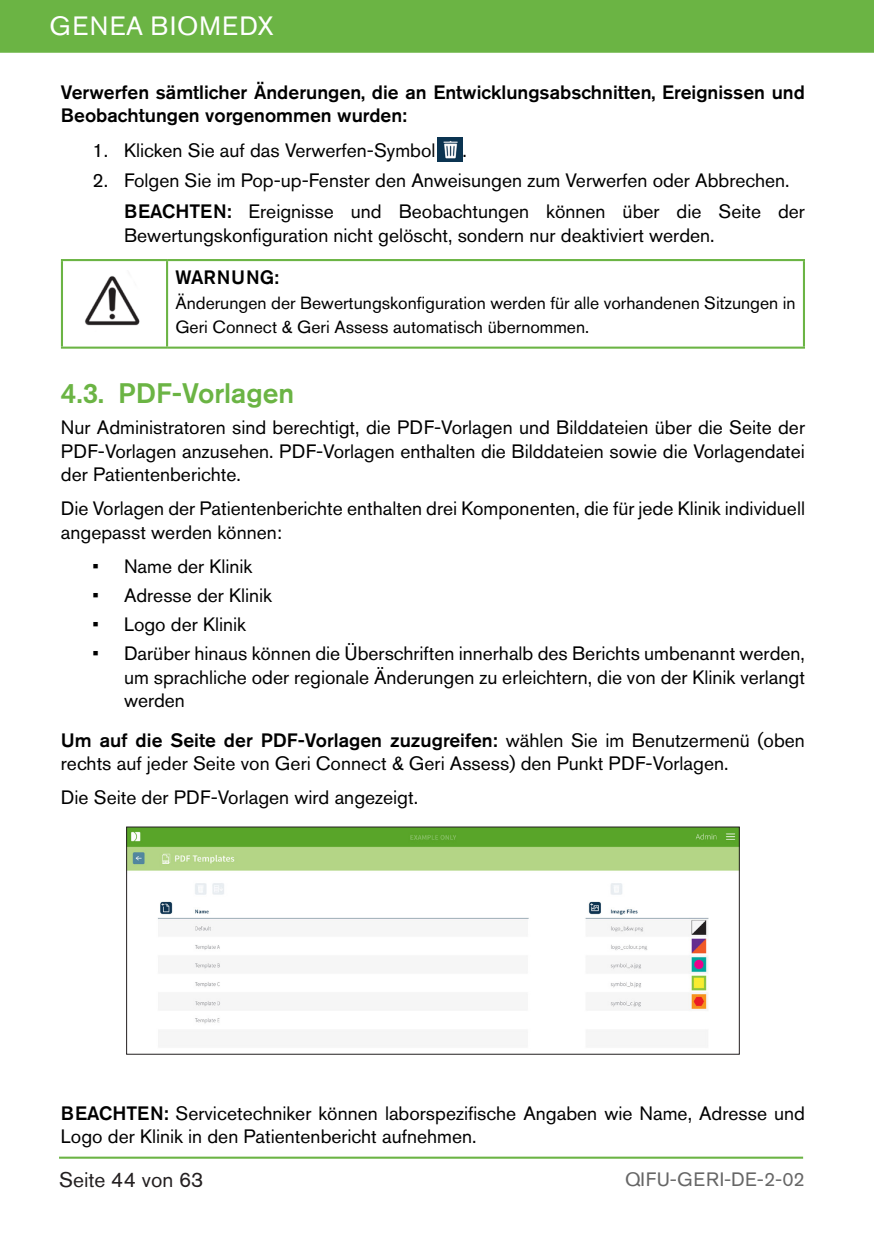
<style>
.page{position:relative;width:874px;height:1241px;background:#fff}
.page>*{position:absolute;margin:0;border:0;box-sizing:border-box;transform-origin:0 0}
.t1{font:500 28px "Akzidenz Grotesk Std";color:#6bb444}
.t2{font:26.25px "Akzidenz Grotesk Std";letter-spacing:.055em;color:#fff}
.t3{font:21px "Akzidenz Grotesk Std";color:#231f20}
.STEP_LIST{font:19.25px/23.6px "Akzidenz Grotesk Std";color:#000}
.NORMAL_LAST_LINE{font:19.25px/23.6px "Akzidenz Grotesk Std";color:#000}
.WARNING_TABLE_BOLD{font:500 19.25px/23.6px "Akzidenz Grotesk Std";color:#000}
.t4{font:19.25px "Akzidenz Grotesk Std";letter-spacing:.03em;color:#666}
.WARNING_TABLE_BOLD-2{font:500 19.25px "Akzidenz Grotesk Std";letter-spacing:.02em;color:#000}
.t5{font:17.5px/23.6px "Akzidenz Grotesk Std";color:#000}
.s1{font-weight:500}
</style>
<div class="page">
<div style="left:0;top:0;width:873px;height:53px;background:#6bb444"></div>
<hr style="left:59px;top:1156px;width:743px;height:2px;background:#6bb444">
<img style="left:437px;top:137px;width:25px;height:25px">
<hr style="left:61px;top:259px;width:106px;height:2px;background:#6bb444">
<hr style="left:61px;top:261px;width:2px;height:85px;background:#6bb444">
<hr style="left:167px;top:259px;width:637px;height:2px;background:#6bb444">
<hr style="left:802px;top:261px;width:2px;height:85px;background:#6bb444">
<hr style="left:61px;top:346px;width:106px;height:2px;background:#6bb444">
<hr style="left:167px;top:346px;width:637px;height:2px;background:#6bb444">
<hr style="left:166px;top:261px;width:2px;height:85px;background:#6bb444">
<img style="left:85px;top:276px;width:55px;height:50px">
<img style="left:128px;top:828px;width:609px;height:218px">
<h2 class="t2" style="left:50px;top:11px;width:225px">GENEA BIOMEDX</h2>
<p class="WARNING_TABLE_BOLD" style="left:61px;top:80px;width:745px">Verwerfen sämtlicher Änderungen, die an Entwicklungsabschnitten, Ereignissen und<br>Beobachtungen vorgenommen wurden:</p>
<p class="STEP_LIST" style="left:92px;top:138px;width:344px">1. Klicken Sie auf das Verwerfen-Symbol</p>
<p class="STEP_LIST" style="left:462px;top:138px;width:6px">.</p>
<p class="STEP_LIST" style="left:92px;top:168px;width:698px">2. Folgen Sie im Pop-up-Fenster den Anweisungen zum Verwerfen oder Abbrechen.</p>
<p class="STEP_LIST" style="left:124px;top:199px;width:682px"><span class="s1">BEACHTEN:</span> Ereignisse und Beobachtungen können über die Seite der<br>Bewertungskonfiguration nicht gelöscht, sondern nur deaktiviert werden.</p>
<p class="WARNING_TABLE_BOLD-2" style="left:175px;top:265px;width:105px">WARNUNG:</p>
<p class="t5" style="left:175px;top:291px;width:621px">Änderungen der Bewertungskonfiguration werden für alle vorhandenen Sitzungen in<br>Geri Connect &amp; Geri Assess automatisch übernommen.</p>
<p class="t1" style="left:61px;top:376px;width:235px">4.3. PDF-Vorlagen</p>
<p class="STEP_LIST" style="left:61px;top:415px;width:745px;text-align:justify">Nur Administratoren sind berechtigt, die PDF-Vorlagen und Bilddateien über die Seite der PDF-Vorlagen anzusehen. PDF-Vorlagen enthalten die Bilddateien sowie die Vorlagendatei der Patientenberichte.</p>
<p class="STEP_LIST" style="left:61px;top:496px;width:745px">Die Vorlagen der Patientenberichte enthalten drei Komponenten, die für jede Klinik individuell angepasst werden können:</p>
<p class="STEP_LIST" style="left:92px;top:554px;width:161px">• Name der Klinik</p>
<p class="STEP_LIST" style="left:92px;top:583px;width:181px">• Adresse der Klinik</p>
<p class="STEP_LIST" style="left:92px;top:612px;width:155px">• Logo der Klinik</p>
<p class="STEP_LIST" style="left:124px;top:641px;width:682px;text-align:justify;text-indent:-31px">• Darüber hinaus können die Überschriften innerhalb des Berichts umbenannt werden, um sprachliche oder regionale Änderungen zu erleichtern, die von der Klinik verlangt werden</p>
<p class="STEP_LIST" style="left:61px;top:727px;width:745px"><span class="s1">Um auf die Seite der PDF-Vorlagen zuzugreifen:</span> wählen Sie im Benutzermenü (oben rechts auf jeder Seite von Geri Connect &amp; Geri Assess) den Punkt PDF-Vorlagen.</p>
<p class="STEP_LIST" style="left:61px;top:785px;width:358px">Die Seite der PDF-Vorlagen wird angezeigt.</p>
<p class="NORMAL_LAST_LINE" style="left:61px;top:1100px;width:745px"><span class="s1">BEACHTEN:</span> Servicetechniker können laborspezifische Angaben wie Name, Adresse und<br>Logo der Klinik in den Patientenbericht aufnehmen.</p>
<p class="t3" style="left:59px;top:1167px;width:146px">Seite 44 von 63</p>
<p class="t4" style="left:624px;top:1167px;width:181px">QIFU-GERI-DE-2-02</p>
</div>
